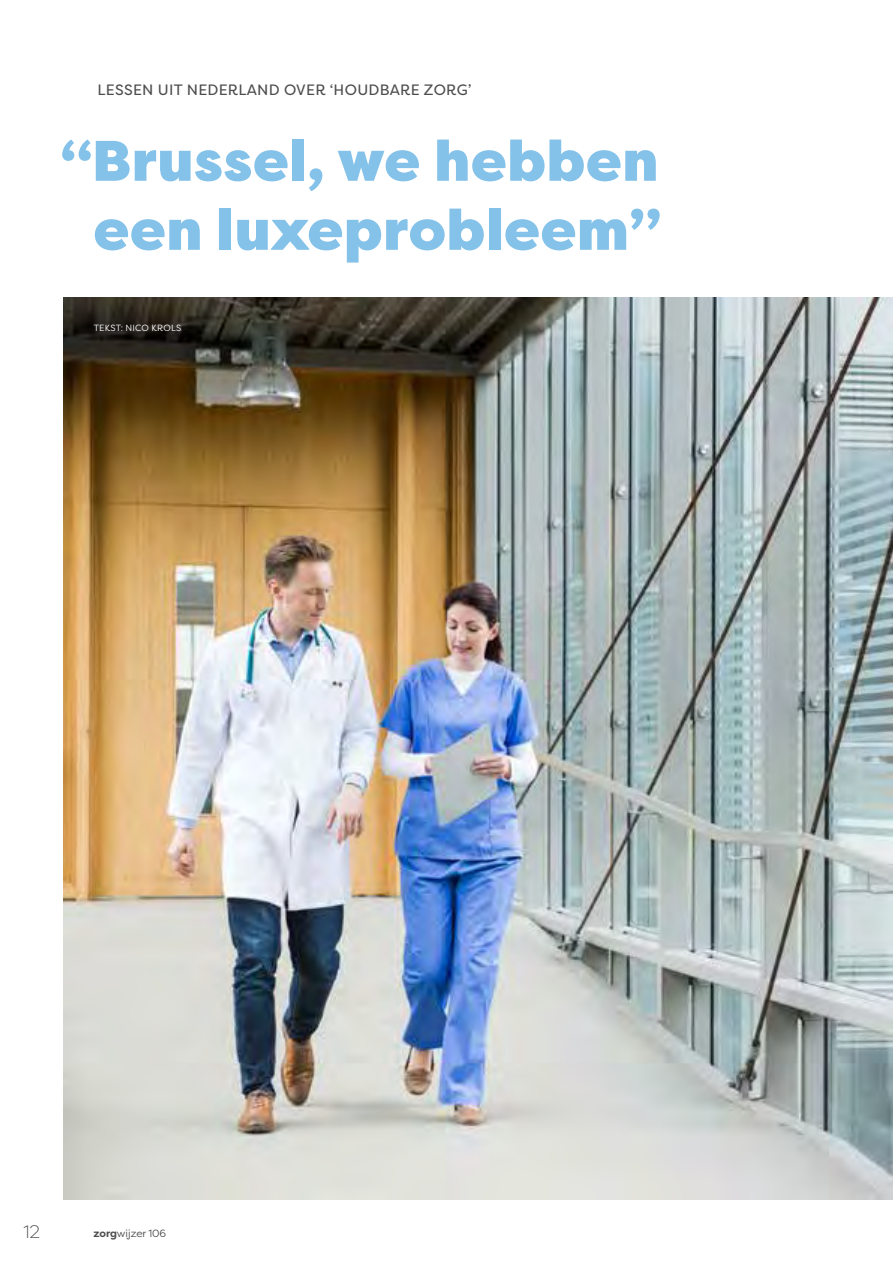
<style>
.page{position:relative;width:893px;height:1263px;background:#fff}
.page>*{position:absolute;margin:0;border:0;box-sizing:border-box;transform-origin:0 0}
.t1{font:900 57px/69px "Filson Pro";letter-spacing:.015em;color:#84c2ea;text-align:center}
.t2{font:300 18px "Filson Pro";color:#4d4d4f}
.t3{font:15px "Filson Pro";letter-spacing:.02em;color:#4d4d4f}
.t4{font:10.5px "Filson Pro";letter-spacing:-.01em;color:#4d4d4f}
.t5{font:9px "Filson Pro";letter-spacing:.02em;color:#fff}
.s1{font-weight:700}
</style>
<div class="page">
<img style="left:64px;top:298px;width:829px;height:901px">
<p class="t3" style="left:98px;top:79px;width:375px">LESSEN UIT NEDERLAND OVER ‘HOUDBARE ZORG’</p>
<h1 class="t1" style="left:61px;top:128px;width:602px">“Brussel, we hebben een luxeprobleem”</h1>
<p class="t5" style="left:94px;top:322px;width:89px">TEKST: NICO KROLS</p>
<p class="t2" style="left:24px;top:1220px;width:18px">12</p>
<p class="t4" style="left:94px;top:1227px;width:74px"><span class="s1">zorg</span>wijzer 106</p>
</div>
